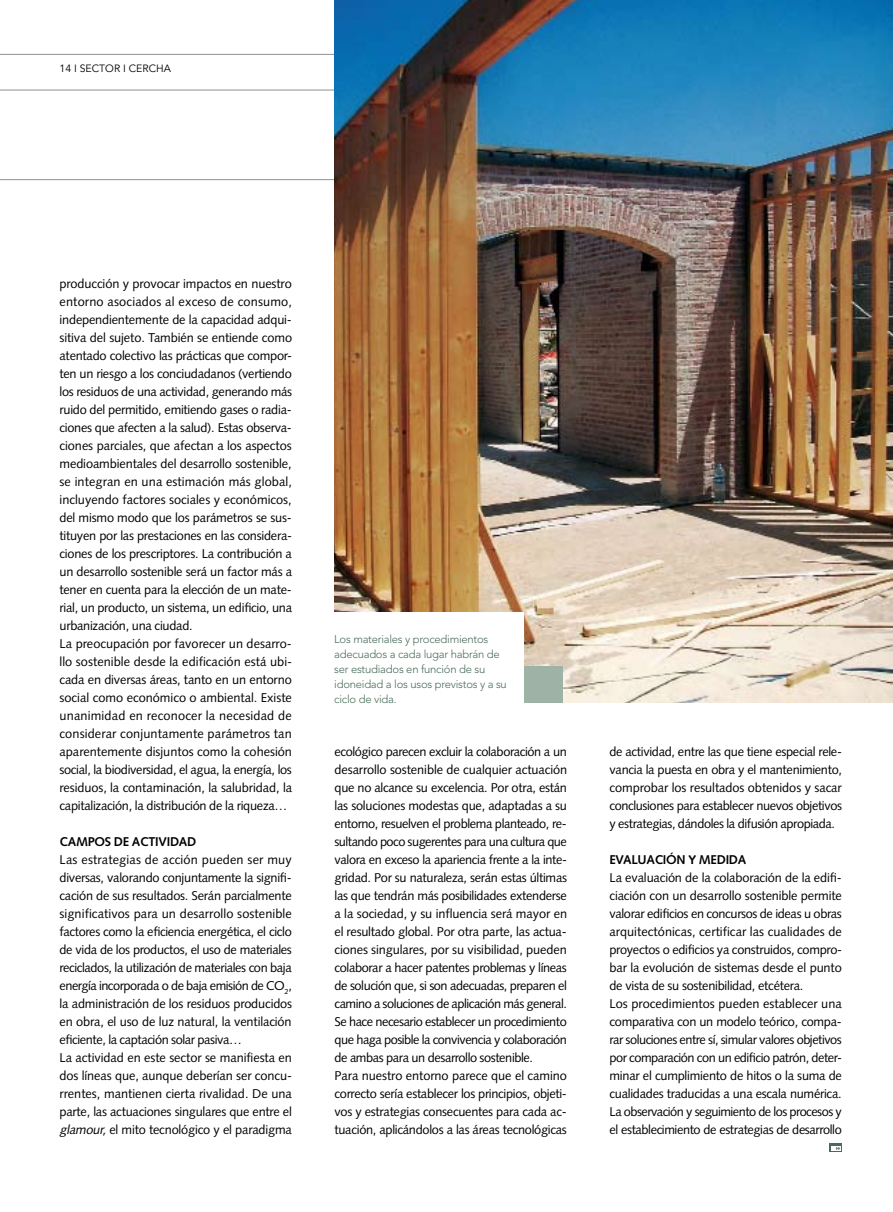
<style>
.page{position:relative;width:893px;height:1212px;background:#fff}
.page>*{position:absolute;margin:0;border:0;box-sizing:border-box;transform-origin:0 0}
.t1{font:12.75px/18px "Syntax";letter-spacing:-.02em;color:#000}
.t2{font:700 12.75px "Syntax";letter-spacing:-.02em;color:#000}
.t3{font:300 11.25px/15px "Avenir";letter-spacing:-.02em;color:#496d59}
.t4{font:10.5px "Avenir";color:#000}
.s1{font-style:italic}
</style>
<div class="page">
<svg style="left:0;top:54px;width:334px;height:126px"></svg>
<hr style="left:0;top:90px;width:893px;height:1px;background:#8b9295">
<div style="left:829px;top:1143px;width:13px;height:9px;background:#496d59"></div>
<div style="left:831px;top:1146px;width:10px;height:5px;background:#fff"></div>
<svg style="left:836px;top:1146px;width:4px;height:4px"></svg>
<img style="left:334px;top:0;width:559px;height:702px">
<div style="left:334px;top:612px;width:190px;height:90px;background:#fff"></div>
<div style="left:524px;top:666px;width:39px;height:36px;background:#9eb3a5"></div>
<p class="t4" style="left:60px;top:62px;width:113px">14 I SECTOR I CERCHA</p>
<p class="t1" style="left:60px;top:275px;width:234px">producción y provocar impactos en nuestro entorno asociados al exceso de consumo, independientemente de la capacidad adqui&shy;sitiva del sujeto. También se entiende como atentado colectivo las prácticas que compor&shy;ten un riesgo a los conciudadanos (vertiendo los residuos de una actividad, generando más ruido del permitido, emitiendo gases o radia&shy;ciones que afecten a la salud). Estas observa&shy;ciones parciales, que afectan a los aspectos medioambientales del desarrollo sostenible, se integran en una estimación más global, incluyendo factores sociales y económicos, del mismo modo que los parámetros se sus&shy;tituyen por las prestaciones en las considera&shy;ciones de los prescriptores. La contribución a un desarrollo sostenible será un factor más a tener en cuenta para la elección de un mate&shy;rial, un producto, un sistema, un edificio, una urbanización, una ciudad.<br>La preocupación por favorecer un desarro&shy;llo sostenible desde la edificación está ubi&shy;cada en diversas áreas, tanto en un entorno social como económico o ambiental. Existe unanimidad en reconocer la necesidad de considerar conjuntamente parámetros tan aparentemente disjuntos como la cohesión social, la biodiversidad, el agua, la energía, los residuos, la contaminación, la salubridad, la capitalización, la distribución de la riqueza…</p>
<p class="t2" style="left:60px;top:834px;width:37px">CAMPOS</p>
<p class="t2" style="left:114px;top:834px;width:84px">DE ACTIVIDAD</p>
<p class="t1" style="left:60px;top:851px;width:234px">Las estrategias de acción pueden ser muy diversas, valorando conjuntamente la signifi&shy;cación de sus resultados. Serán parcialmente significativos para un desarrollo sostenible factores como la eficiencia energética, el ciclo de vida de los productos, el uso de materiales reciclados, la utilización de materiales con baja energía incorporada o de baja emisión de CO<sub>2</sub>, la administración de los residuos producidos en obra, el uso de luz natural, la ventilación eficiente, la captación solar pasiva…<br>La actividad en este sector se manifiesta en dos líneas que, aunque deberían ser concu&shy;rrentes, mantienen cierta rivalidad. De una parte, las actuaciones singulares que entre el <span class="s1">glamour,</span>el mito tecnológico y el paradigma</p>
<p class="t3" style="left:334px;top:631px;width:174px">Los materiales y procedimientos adecuados a cada lugar habrán de ser estudiados en función de su idoneidad a los usos previstos y a su ciclo de vida.</p>
<p class="t1" style="left:334px;top:743px;width:234px">ecológico parecen excluir la colaboración a un desarrollo sostenible de cualquier actuación que no alcance su excelencia. Por otra, están las soluciones modestas que, adaptadas a su entorno, resuelven el problema planteado, re&shy;sultando poco sugerentes para una cultura que valora en exceso la apariencia frente a la inte&shy;gridad. Por su naturaleza, serán estas últimas las que tendrán más posibilidades extenderse a la sociedad, y su influencia será mayor en el resultado global. Por otra parte, las actua&shy;ciones singulares, por su visibilidad, pueden colaborar a hacer patentes problemas y líneas de solución que, si son adecuadas, preparen el camino a soluciones de aplicación más general.<br>Se hace necesario establecer un procedimiento que haga posible la convivencia y colaboración de ambas para un desarrollo sostenible.<br>Para nuestro entorno parece que el camino correcto sería establecer los principios, objeti&shy;vos y estrategias consecuentes para cada ac&shy;tuación, aplicándolos a las áreas tecnológicas</p>
<p class="t1" style="left:609px;top:743px;width:234px;text-align:justify">de actividad, entre las que tiene especial rele&shy;vancia la puesta en obra y el mantenimiento, comprobar los resultados obtenidos y sacar conclusiones para establecer nuevos objetivos y estrategias, dándoles la difusión apropiada.</p>
<p class="t2" style="left:609px;top:852px;width:138px">EVALUACIÓN Y MEDIDA</p>
<p class="t1" style="left:609px;top:869px;width:234px">La evaluación de la colaboración de la edifi&shy;ciación con un desarrollo sostenible permite valorar edificios en concursos de ideas u obras arquitectónicas, certificar las cualidades de proyectos o edificios ya construidos, compro&shy;bar la evolución de sistemas desde el punto de vista de su sostenibilidad, etcétera.<br>Los procedimientos pueden establecer una comparativa con un modelo teórico, compa&shy;rar soluciones entre sí, simular valores objetivos por comparación con un edificio patrón, deter&shy;minar el cumplimiento de hitos o la suma de cualidades traducidas a una escala numérica.<br>La observación y seguimiento de los procesos y el establecimiento de estrategias de desarrollo</p>
</div>
